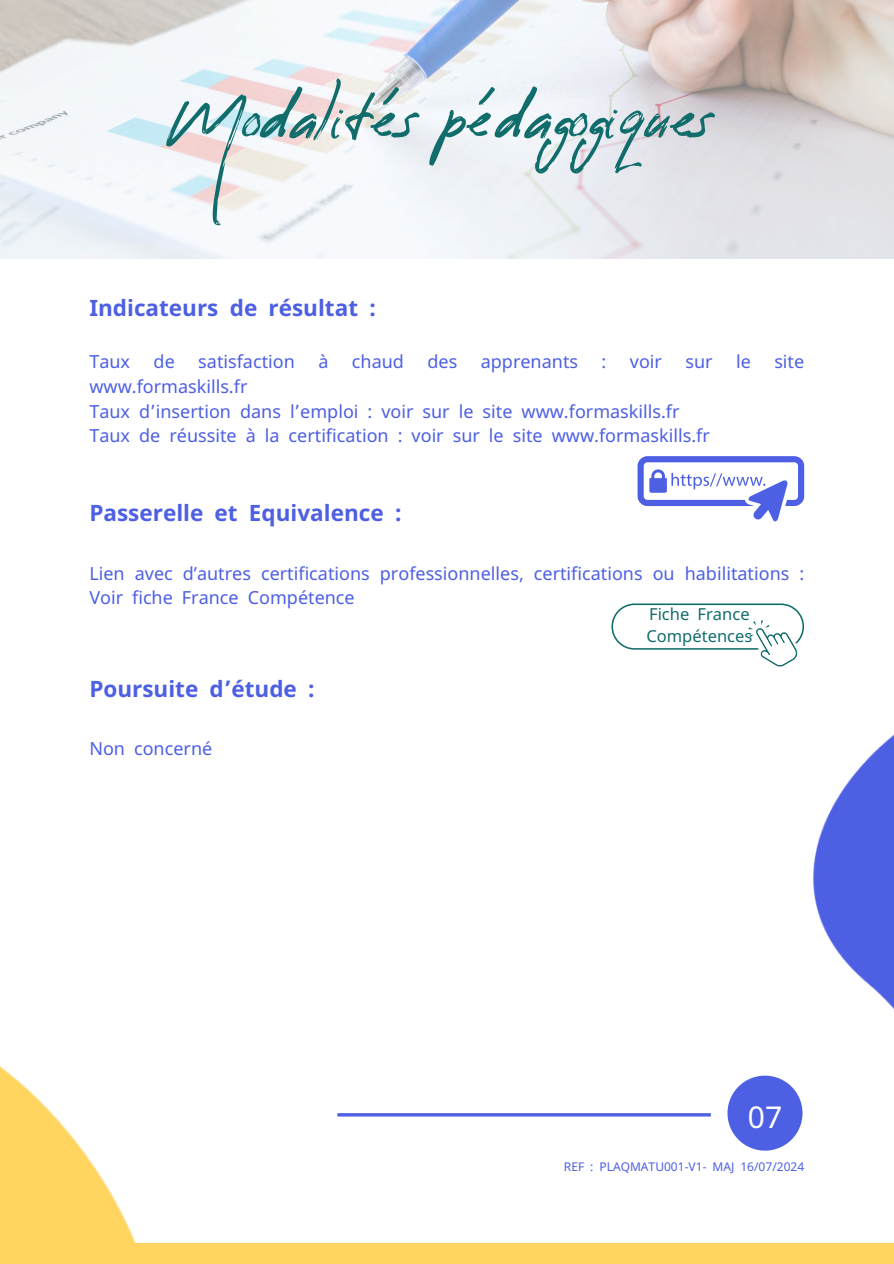
<style>
.page{position:relative;width:894px;height:1264px;background:#fff}
.page>*{position:absolute;margin:0;border:0;box-sizing:border-box;transform-origin:0 0}
.t1{font:54px "Reey";color:#116c6c}
.t2{font:30px "Noto Sans";color:#fff}
.t3{font:700 22.5px "Noto Sans";color:#4d5fe3}
.t4{font:18px/24.8px "Noto Sans";color:#4d5fe3}
.t5{font:16.5px/22.5px "Noto Sans";color:#116c6c}
.t6{font:12px "Noto Sans";color:#4d5fe3}
.s1{font-family:"Noto Sans Gurmukhi"}
</style>
<div class="page">
<hr style="left:337px;top:1113px;width:373px;height:3px;background:#4d5fe3">
<svg style="left:727px;top:1075px;width:75px;height:75px"></svg>
<div style="left:0;top:1243px;width:893px;height:20px;background:#ffd45f"></div>
<img style="left:0;top:1066px;width:136px;height:177px">
<img style="left:813px;top:735px;width:80px;height:273px">
<img style="left:0;top:0;width:893px;height:259px">
<svg style="left:637px;top:456px;width:166px;height:65px"></svg>
<svg style="left:611px;top:603px;width:192px;height:63px"></svg>
<h2 class="t1" style="left:167px;top:85px;width:548px">Modalités pédagogiques</h2>
<h3 class="t3" style="left:89px;top:292px;width:288px">Indicateurs de résultat :</h3>
<h2 class="t4" style="left:89px;top:349px;width:42px">Taux</h2>
<h2 class="t4" style="left:153px;top:349px;width:23px">de</h2>
<h2 class="t4" style="left:198px;top:349px;width:98px">satisfaction</h2>
<h2 class="t4" style="left:318px;top:349px;width:12px">à</h2>
<h2 class="t4" style="left:352px;top:349px;width:54px">chaud</h2>
<h2 class="t4" style="left:427px;top:349px;width:31px">des</h2>
<h2 class="t4" style="left:480px;top:349px;width:99px">apprenants</h2>
<h2 class="t4" style="left:601px;top:349px;width:6px">:</h2>
<h2 class="t4" style="left:629px;top:349px;width:34px">voir</h2>
<h2 class="t4" style="left:685px;top:349px;width:29px">sur</h2>
<h2 class="t4" style="left:735px;top:349px;width:16px">le</h2>
<h2 class="t4" style="left:774px;top:349px;width:31px">site</h2>
<h2 class="t4" style="left:89px;top:373px;width:591px">www.formaskills.fr<br>Taux d<span class="s1">’</span>insertion dans l<span class="s1">’</span>emploi : voir sur le site www.formaskills.fr<br>Taux de réussite à la certification : voir sur le</h2>
<h3 class="t4" style="left:512px;top:423px;width:198px">site www.formaskills.fr</h3>
<h3 class="t3" style="left:89px;top:497px;width:313px">Passerelle et Equivalence :</h3>
<h3 class="t4" style="left:89px;top:560px;width:716px">Lien avec d’autres certifications professionnelles, certifications ou habilitations :<br>Voir fiche France Compétence</h3>
<p class="t5" style="left:646px;top:602px;width:107px">Fiche France<br>Compétences</p>
<h3 class="t3" style="left:89px;top:672px;width:227px">Poursuite d<span class="s1">’</span>étude :</h3>
<h3 class="t4" style="left:89px;top:736px;width:124px">Non concerné</h3>
<h3 class="t2" style="left:747px;top:1095px;width:36px">07</h3>
<h3 class="t6" style="left:563px;top:1157px;width:172px">REF : PLAQMATU001-V1- MAJ</h3>
<p class="t6" style="left:740px;top:1157px;width:65px">16/07/2024</p>
</div>
